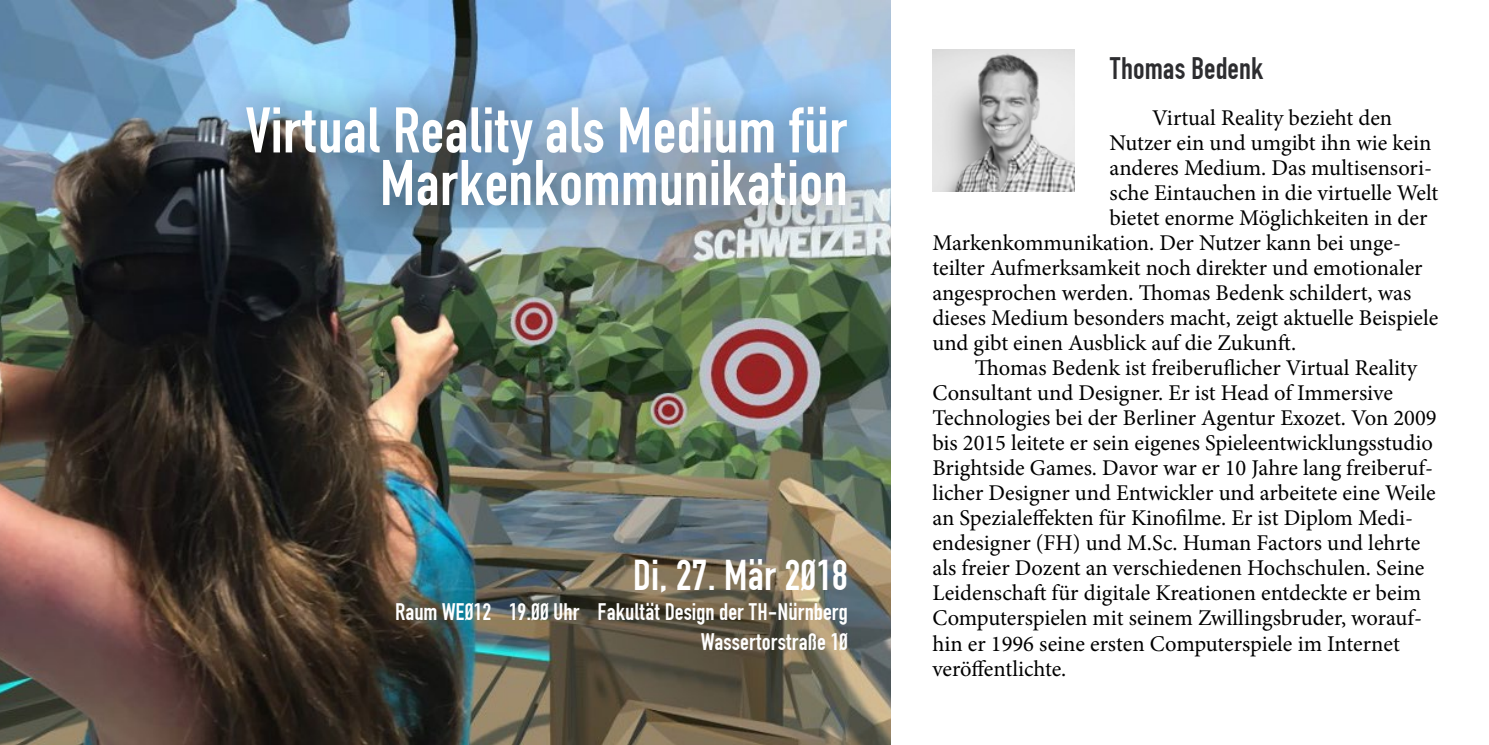
<style>
.page{position:relative;width:1489px;height:745px;background:#fff}
.page>*{position:absolute;margin:0;border:0;box-sizing:border-box;transform-origin:0 0}
.t1{font:67.5px/52.5px "Fette Engschrift";color:#fff;text-align:right}
.t2{font:45px "Fette Engschrift";color:#fff}
.t3{font:32.5px "Fette Engschrift";color:#2d2d30}
.t4{font:25px/30px "Fette Engschrift";color:#fff;text-align:right}
.t5{font:22.5px "Minion Pro";color:#000}
</style>
<div class="page">
<img style="left:0;top:0;width:890px;height:744px">
<img style="left:932px;top:50px;width:142px;height:141px">
<div style="left:203px;top:61px;width:687px;height:189px;background:#000;opacity:.2"></div>
<h1 class="t1" style="left:246px;top:109px;width:603px">Virtual Reality als Medium für<br>Markenkommunikation</h1>
<h2 class="t2" style="left:632px;top:555px;width:217px">Di, 27. Mär 2018</h2>
<p class="t4" style="left:395px;top:598px;width:454px">Raum WE012 19.00 Uhr Fakultät Design der TH-Nürnberg<br>Wassertorstraße 10</p>
<h3 class="t3" style="left:1109px;top:55px;width:155px">Thomas Bedenk</h3>
<p class="t5" style="left:1152px;top:103px;width:241px">Virtual Reality bezieht den</p>
<p class="t5" style="left:1109px;top:128px;width:323px">Nutzer ein und umgibt ihn wie kein</p>
<p class="t5" style="left:1109px;top:153px;width:324px">anderes Medium. Das multisensori-</p>
<p class="t5" style="left:1109px;top:178px;width:330px">sche Eintauchen in die virtuelle Welt</p>
<p class="t5" style="left:1109px;top:203px;width:319px">bietet enorme Möglichkeiten in der</p>
<p class="t5" style="left:932px;top:228px;width:470px">Markenkommunikation. Der Nutzer kann bei unge-</p>
<p class="t5" style="left:932px;top:253px;width:491px">teilter Aufmerksamkeit noch direkter und emotionaler</p>
<p class="t5" style="left:932px;top:278px;width:480px">angesprochen werden. Thomas Bedenk schildert, was</p>
<p class="t5" style="left:932px;top:303px;width:507px">dieses Medium besonders macht, zeigt aktuelle Beispiele</p>
<p class="t5" style="left:932px;top:328px;width:365px">und gibt einen Ausblick auf die Zukunft.</p>
<p class="t5" style="left:974px;top:353px;width:444px">Thomas Bedenk ist freiberuflicher Virtual Reality</p>
<p class="t5" style="left:932px;top:378px;width:462px">Consultant und Designer. Er ist Head of Immersive</p>
<p class="t5" style="left:932px;top:403px;width:506px">Technologies bei der Berliner Agentur Exozet. Von 2009</p>
<p class="t5" style="left:932px;top:427px;width:502px">bis 2015 leitete er sein eigenes Spieleentwicklungsstudio</p>
<p class="t5" style="left:932px;top:452px;width:502px">Brightside Games. Davor war er 10 Jahre lang freiberuf-</p>
<p class="t5" style="left:932px;top:477px;width:505px">licher Designer und Entwickler und arbeitete eine Weile</p>
<p class="t5" style="left:932px;top:502px;width:482px">an Spezialeffekten für Kinofilme. Er ist Diplom Medi-</p>
<p class="t5" style="left:932px;top:527px;width:489px">endesigner (FH) und M.Sc. Human Factors und lehrte</p>
<p class="t5" style="left:932px;top:552px;width:493px">als freier Dozent an verschiedenen Hochschulen. Seine</p>
<p class="t5" style="left:932px;top:577px;width:490px">Leidenschaft für digitale Kreationen entdeckte er beim</p>
<p class="t5" style="left:932px;top:602px;width:491px">Computerspielen mit seinem Zwillingsbruder, worauf-</p>
<p class="t5" style="left:932px;top:627px;width:469px">hin er 1996 seine ersten Computerspiele im Internet</p>
<p class="t5" style="left:932px;top:652px;width:135px">veröffentlichte.</p>
</div>
